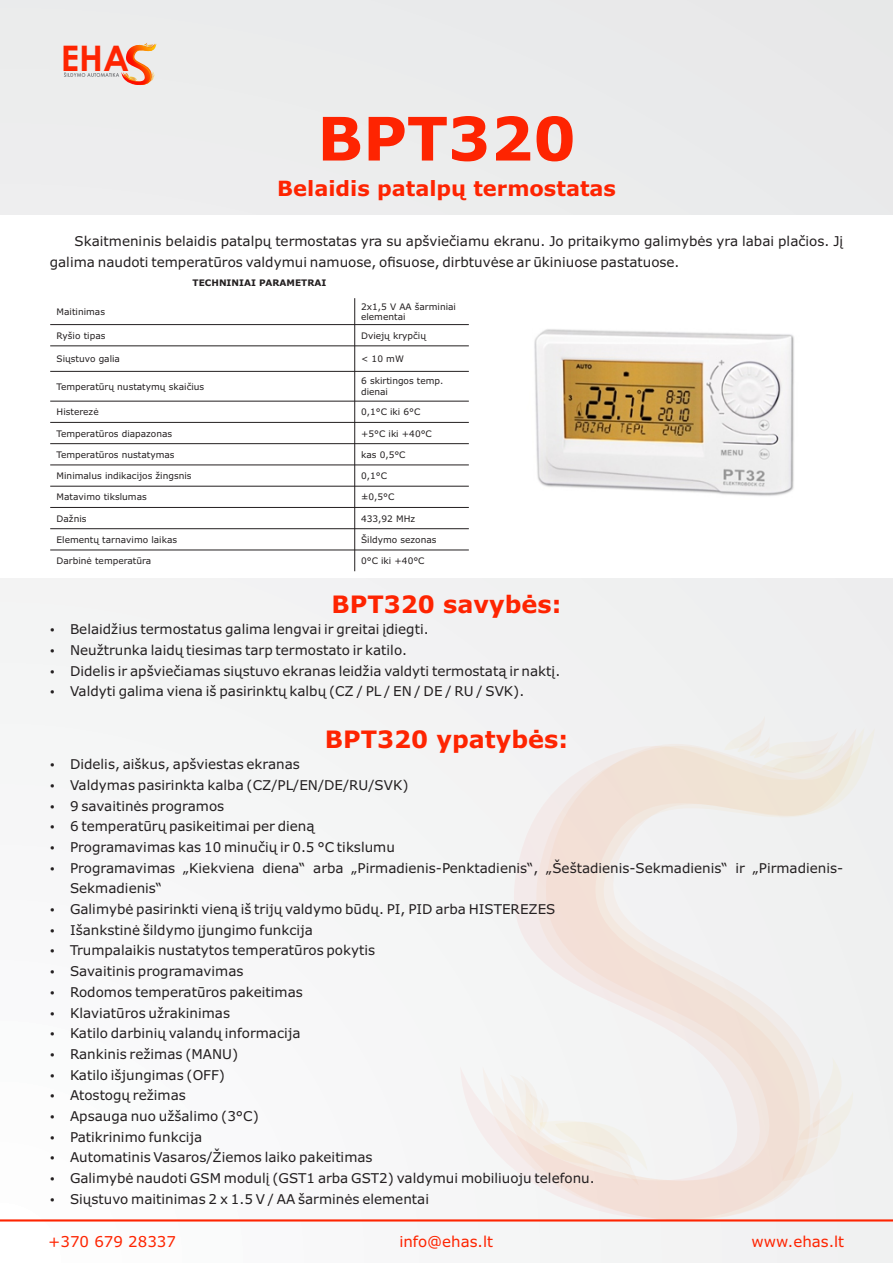
<style>
.page{position:relative;width:893px;height:1263px;background:#f3f3f3}
.page>*{position:absolute;margin:0;border:0;box-sizing:border-box;transform-origin:0 0}
.t1{font:700 60px "Verdana";color:#fe2401}
.t2{font:700 35.25px "Century Gothic";color:#fe2401}
.t3{font:700 24px "Verdana";color:#fe2401}
.t4{font:700 21px "Verdana";color:#fe2401}
.t5{font:15px "Verdana";color:#fe2401}
.t6{font:13.5px/20.7px "Verdana";color:#231f20}
.t7{font:9px/10.9px "Verdana";color:#231f20}
.t8{font:700 9px "Verdana";color:#231f20}
</style>
<div class="page">
<div style="left:0;top:216px;width:893px;height:362px;background:#fff"></div>
<svg style="left:64px;top:43px;width:92px;height:43px"></svg>
<svg style="left:457px;top:723px;width:418px;height:499px"></svg>
<svg style="left:509px;top:1074px;width:139px;height:112px"></svg>
<hr style="left:0;top:1219px;width:893px;height:2px;background:#fe2401">
<hr style="left:354px;top:298px;width:1px;height:273px;background:#231f20">
<hr style="left:50px;top:549px;width:419px;height:1px;background:#231f20">
<hr style="left:50px;top:528px;width:419px;height:1px;background:#231f20">
<hr style="left:50px;top:507px;width:419px;height:1px;background:#231f20">
<hr style="left:50px;top:486px;width:419px;height:1px;background:#231f20">
<hr style="left:50px;top:464px;width:419px;height:1px;background:#231f20">
<hr style="left:50px;top:443px;width:419px;height:1px;background:#231f20">
<hr style="left:50px;top:422px;width:419px;height:1px;background:#231f20">
<hr style="left:50px;top:401px;width:419px;height:1px;background:#231f20">
<hr style="left:50px;top:371px;width:419px;height:1px;background:#231f20">
<hr style="left:50px;top:345px;width:419px;height:1px;background:#231f20">
<hr style="left:50px;top:324px;width:419px;height:1px;background:#231f20">
<img style="left:534px;top:329px;width:260px;height:167px">
<h2 class="t2" style="left:61px;top:44px;width:70px">EHA</h2>
<h1 class="t1" style="left:317px;top:115px;width:260px">BPT320</h1>
<h3 class="t4" style="left:277px;top:179px;width:340px">Belaidis patalpų termostatas</h3>
<p class="t6" style="left:50px;top:232px;width:795px;text-indent:25px">Skaitmeninis belaidis patalpų termostatas yra su apšviečiamu ekranu. Jo pritaikymo galimybės yra labai plačios. Jį galima naudoti temperatūros valdymui namuose, ofisuose, dirbtuvėse ar ūkiniuose pastatuose.</p>
<p class="t8" style="left:193px;top:279px;width:135px">TECHNINIAI PARAMETRAI</p>
<p class="t7" style="left:57px;top:307px;width:50px">Maitinimas</p>
<p class="t7" style="left:361px;top:301px;width:96px">2x1,5 V AA šarminiai elementai</p>
<p class="t7" style="left:57px;top:331px;width:50px">Ryšio tipas</p>
<p class="t7" style="left:361px;top:331px;width:66px">Dviejų krypčių</p>
<p class="t7" style="left:57px;top:354px;width:65px">Siųstuvo galia</p>
<p class="t7" style="left:361px;top:354px;width:44px">&lt; 10 mW</p>
<p class="t7" style="left:57px;top:382px;width:149px">Temperatūrų nustatymų skaičius</p>
<p class="t7" style="left:361px;top:376px;width:84px">6 skirtingos temp. dienai</p>
<p class="t7" style="left:57px;top:407px;width:44px">Histerezė</p>
<p class="t7" style="left:361px;top:407px;width:61px">0,1°C iki 6°C</p>
<p class="t7" style="left:57px;top:429px;width:117px">Temperatūros diapazonas</p>
<p class="t7" style="left:361px;top:429px;width:72px">+5°C iki +40°C</p>
<p class="t7" style="left:57px;top:450px;width:119px">Temperatūros nustatymas</p>
<p class="t7" style="left:361px;top:450px;width:46px">kas 0,5°C</p>
<p class="t7" style="left:57px;top:471px;width:136px">Minimalus indikacijos žingsnis</p>
<p class="t7" style="left:361px;top:471px;width:27px">0,1°C</p>
<p class="t7" style="left:57px;top:492px;width:92px">Matavimo tikslumas</p>
<p class="t7" style="left:361px;top:492px;width:35px">±0,5°C</p>
<p class="t7" style="left:57px;top:514px;width:31px">Dažnis</p>
<p class="t7" style="left:361px;top:514px;width:56px">433,92 MHz</p>
<p class="t7" style="left:57px;top:535px;width:122px">Elementų tarnavimo laikas</p>
<p class="t7" style="left:361px;top:535px;width:77px">Šildymo sezonas</p>
<p class="t7" style="left:57px;top:556px;width:96px">Darbinė temperatūra</p>
<p class="t7" style="left:361px;top:556px;width:65px">0°C iki +40°C</p>
<h3 class="t3" style="left:332px;top:594px;width:231px">BPT320 savybės:</h3>
<p class="t6" style="left:70px;top:620px;width:492px">Belaidžius termostatus galima lengvai ir greitai įdiegti.<br>Neužtrunka laidų tiesimas tarp termostato ir katilo.<br>Didelis ir apšviečiamas siųstuvo ekranas leidžia valdyti termostatą ir naktį.<br>Valdyti galima viena iš pasirinktų kalbų (CZ / PL / EN / DE / RU / SVK).</p>
<h3 class="t3" style="left:325px;top:729px;width:245px">BPT320 ypatybės:</h3>
<p class="t6" style="left:70px;top:755px;width:775px">Didelis, aiškus, apšviestas ekranas<br>Valdymas pasirinkta kalba (CZ/PL/EN/DE/RU/SVK)<br>9 savaitinės programos<br>6 temperatūrų pasikeitimai per dieną<br>Programavimas kas 10 minučių ir 0.5 °C tikslumu<br>Programavimas „Kiekviena diena“ arba „Pirmadienis-Penktadienis“, „Šeštadienis-Sekmadienis“ ir „Pirmadienis-Sekmadienis“<br>Galimybė pasirinkti vieną iš trijų valdymo būdų. PI, PID arba HISTEREZES<br>Išankstinė šildymo įjungimo funkcija<br>Trumpalaikis nustatytos temperatūros pokytis<br>Savaitinis programavimas<br>Rodomos temperatūros pakeitimas<br>Klaviatūros užrakinimas<br>Katilo darbinių valandų informacija<br>Rankinis režimas (MANU)<br>Katilo išjungimas (OFF)<br>Atostogų režimas<br>Apsauga nuo užšalimo (3°C)<br>Patikrinimo funkcija<br>Automatinis Vasaros/Žiemos laiko pakeitimas<br>Galimybė naudoti GSM modulį (GST1 arba GST2) valdymui mobiliuoju telefonu.<br>Siųstuvo maitinimas 2 x 1.5 V / AA šarminės elementai</p>
<p class="t5" style="left:48px;top:1236px;width:129px">+370 679 28337</p>
<p class="t5" style="left:399px;top:1236px;width:95px">info@ehas.lt</p>
<p class="t5" style="left:752px;top:1236px;width:94px">www.ehas.lt</p>
</div>
